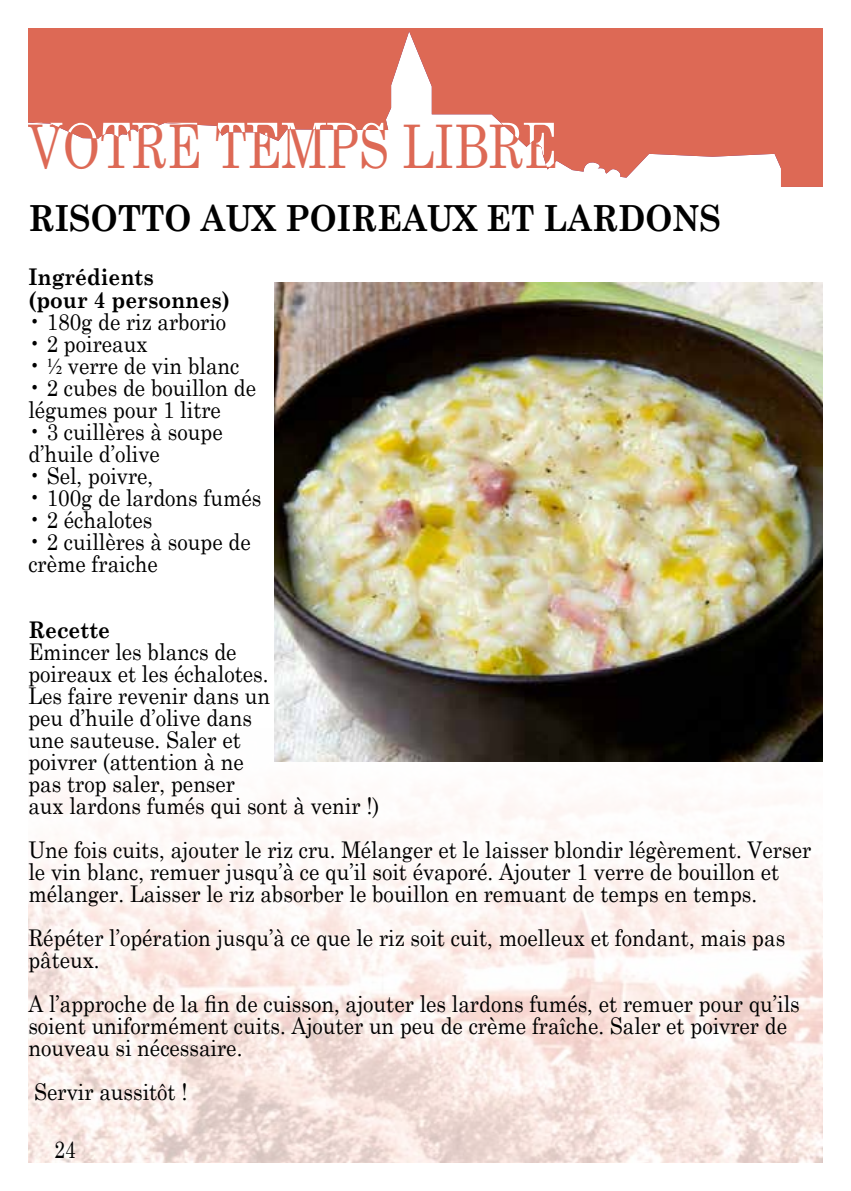
<style>
.page{position:relative;width:851px;height:1191px;background:#fff}
.page>*{position:absolute;margin:0;border:0;box-sizing:border-box;transform-origin:0 0}
.t1{font:60px "Century Schoolbook";color:#dd6955;scale:.8 1}
.t2{font:700 36px "Century Schoolbook";color:#000;scale:.9 1}
.t3{font:24px "Century Schoolbook";color:#000;scale:.8 1}
.t4{font:23px/22px "Century Schoolbook";color:#000;scale:.9 1}
.t5{font:700 23px/22px "Century Schoolbook";color:#000;scale:.9 1}
.s1{font-family:"Times New Roman"}
</style>
<div class="page">
<img style="left:28px;top:800px;width:794px;height:362px">
<svg style="left:28px;top:28px;width:794px;height:159px;fill:#dd6955"></svg>
<svg style="left:68px;top:123px;width:485px;height:21px"></svg>
<img style="left:274px;top:282px;width:548px;height:480px">
<h1 class="t1" style="left:28px;top:96px;width:664px">VOTRE TEMPS LIBRE</h1>
<h2 class="t2" style="left:28px;top:190px;width:771px">RISOTTO AUX POIREAUX ET LARDONS</h2>
<p class="t5" style="left:28px;top:265px;width:225px">Ingrédients<br>(pour 4 personnes)</p>
<p class="t4" style="left:28px;top:308px;width:221px">• 180g de riz arborio</p>
<p class="t4" style="left:28px;top:330px;width:134px">• 2 poireaux</p>
<p class="t4" style="left:28px;top:352px;width:236px">• <span class="s1">½</span> verre de vin blanc</p>
<p class="t4" style="left:28px;top:374px;width:254px">• 2 cubes de bouillon de légumes pour 1 litre</p>
<p class="t4" style="left:28px;top:418px;width:217px">• 3 cuillères à soupe d’huile d’olive</p>
<p class="t4" style="left:28px;top:462px;width:140px">• Sel, poivre,</p>
<p class="t4" style="left:28px;top:484px;width:260px">• 100g de lardons fumés</p>
<p class="t4" style="left:28px;top:506px;width:139px">• 2 échalotes</p>
<p class="t4" style="left:28px;top:528px;width:248px">• 2 cuillères à soupe de crème fraiche</p>
<p class="t5" style="left:28px;top:617px;width:92px">Recette</p>
<p class="t4" style="left:28px;top:638px;width:391px">Emincer les blancs de<br>poireaux et les échalotes.<br>Les faire revenir dans un<br>peu d’huile d’olive dans<br>une sauteuse. Saler et<br>poivrer (attention à ne<br>pas trop saler, penser<br>aux lardons fumés qui sont à venir !)</p>
<p class="t4" style="left:28px;top:836px;width:871px">Une fois cuits, ajouter le riz cru. Mélanger et le laisser blondir légèrement. Verser le vin blanc, remuer jusqu’à ce qu’il soit évaporé. Ajouter 1 verre de bouillon et mélanger. Laisser le riz absorber le bouillon en remuant de temps en temps.</p>
<p class="t4" style="left:28px;top:924px;width:842px">Répéter l’opération jusqu’à ce que le riz soit cuit, moelleux et fondant, mais pas pâteux.</p>
<p class="t4" style="left:28px;top:990px;width:858px">A l’approche de la fin de cuisson, ajouter les lardons fumés, et remuer pour qu’ils soient uniformément cuits. Ajouter un peu de crème fraîche. Saler et poivrer de nouveau si nécessaire.</p>
<p class="t4" style="left:34px;top:1078px;width:172px">Servir aussitôt !</p>
<p class="t3" style="left:55px;top:1128px;width:28px">24</p>
</div>
